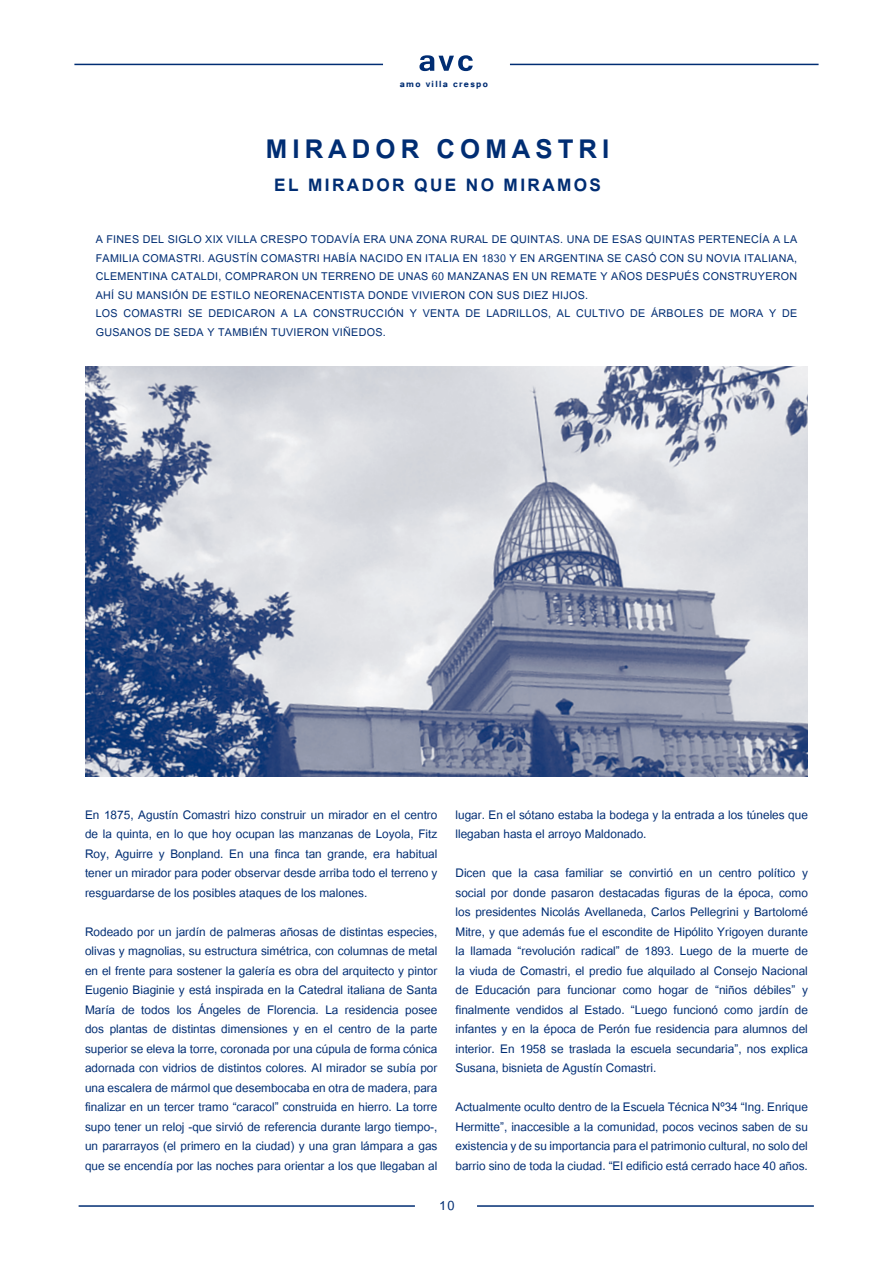
<style>
.page{position:relative;width:893px;height:1263px;background:#fff}
.page>*{position:absolute;margin:0;border:0;box-sizing:border-box;transform-origin:0 0}
.t1{font:700 36px "Utsaah";letter-spacing:.14em;color:#002d73}
.t2{font:700 24px "Utsaah";letter-spacing:.1em;color:#002d73}
.t3{font:18px "Utsaah";color:#002d73}
.t4{font:16.5px/19.5px "Utsaah";color:#002d73;text-align:justify}
.t5{font:15px/18.5px "Utsaah";letter-spacing:.02em;color:#002d73}
.t6{font:700 11.1px "Tunga";letter-spacing:.12em;color:#002d73}
.s1{font-family:"Tunga";font-weight:700;font-size:11.1px;color:#fff}
</style>
<div class="page">
<hr style="left:74px;top:64px;width:309px;height:1px;background:#002d73">
<hr style="left:510px;top:64px;width:309px;height:1px;background:#002d73">
<svg style="left:419px;top:55px;width:54px;height:16px"></svg>
<hr style="left:79px;top:1205px;width:336px;height:2px;background:#002d73">
<hr style="left:477px;top:1205px;width:337px;height:2px;background:#002d73">
<img style="left:85px;top:366px;width:723px;height:411px">
<p class="t6" style="left:400px;top:77px;width:90px">amo villa crespo</p>
<h1 class="t1" style="left:266px;top:131px;width:345px">MIRADOR COMASTRI</h1>
<h2 class="t2" style="left:274px;top:173px;width:328px">EL MIRADOR QUE NO MIRAMOS</h2>
<p class="t5" style="left:96px;top:232px;width:703px">A FINES DEL SIGLO XIX VILLA CRESPO TODAVÍA ERA UNA ZONA RURAL DE QUINTAS. UNA DE ESAS QUINTAS PERTENECÍA A LA FAMILIA COMASTRI. AGUSTÍN COMASTRI HABÍA NACIDO EN ITALIA EN 1830 Y EN ARGENTINA SE CASÓ CON SU NOVIA ITALIANA, CLEMENTINA CATALDI, COMPRARON UN TERRENO DE UNAS 60 MANZANAS EN UN REMATE Y AÑOS DESPUÉS CONSTRUYERON AHÍ SU MANSIÓN DE ESTILO NEORENACENTISTA DONDE VIVIERON CON SUS DIEZ HIJOS.<br>LOS COMASTRI SE DEDICARON A LA CONSTRUCCIÓN Y VENTA DE LADRILLOS, AL CULTIVO DE ÁRBOLES DE MORA Y DE GUSANOS DE SEDA Y TAMBIÉN TUVIERON VIÑEDOS.</p>
<p class="t4" style="left:85px;top:806px;width:354px">En 1875, Agustín Comastri hizo construir un mirador en el centro de la quinta, en lo que hoy ocupan las manzanas de Loyola, Fitz Roy, Aguirre y Bonpland. En una finca tan grande, era habitual tener un mirador para poder observar desde arriba todo el terreno y resguardarse de los posibles ataques de los malones.</p>
<p class="t4" style="left:85px;top:923px;width:354px">Rodeado por un jardín de palmeras añosas de distintas especies, olivas y magnolias, su estructura simétrica, con columnas de metal en el frente para sostener la galería es obra del arquitecto y pintor Eugenio Biaginie y está inspirada en la Catedral italiana de Santa María de todos los Ángeles de Florencia. La residencia posee dos plantas de distintas dimensiones y en el centro de la parte superior se eleva la torre, coronada por una cúpula de forma cónica adornada con vidrios de distintos colores. Al mirador se subía por una escalera de mármol que desembocaba en otra de madera, para finalizar en un tercer tramo “caracol” construida en hierro. La torre supo tener un reloj -que sirvió de referencia durante largo tiempo-, un pararrayos (el primero en la ciudad) y una gran lámpara a gas que se encendía por las noches para orientar a los que llegaban al</p>
<p class="t4" style="left:455px;top:806px;width:354px">lugar. En el sótano estaba la bodega y la entrada a los túneles que llegaban hasta el arroyo Maldonado.</p>
<p class="t4" style="left:455px;top:864px;width:354px">Dicen que la casa familiar se convirtió en un centro político y social por donde pasaron destacadas figuras de la época, como los presidentes Nicolás Avellaneda, Carlos Pellegrini y Bartolomé Mitre, y que además fue el escondite de Hipólito Yrigoyen durante la llamada “revolución radical” de 1893. Luego de la muerte de la viuda de Comastri, el predio fue alquilado al Consejo Nacional de Educación para funcionar como hogar de “niños débiles” y finalmente vendidos al Estado. “Luego funcionó como jardín de infantes y en la época de Perón fue residencia para alumnos del interior. En 1958 se traslada la escuela secundaria”, nos explica Susana, bisnieta de Agustín Comastri.</p>
<p class="t4" style="left:455px;top:1099px;width:354px">Actualmente oculto dentro de la Escuela Técnica Nº34 “Ing. Enrique Hermitte”, inaccesible a la comunidad, pocos vecinos saben de su existencia y de su importancia para el patrimonio cultural, no solo del barrio sino de toda la ciudad. “El edificio está cerrado hace 40 años.</p>
<p class="t3" style="left:439px;top:1197px;width:17px">1 0<span class="s1">x</span></p>
</div>
